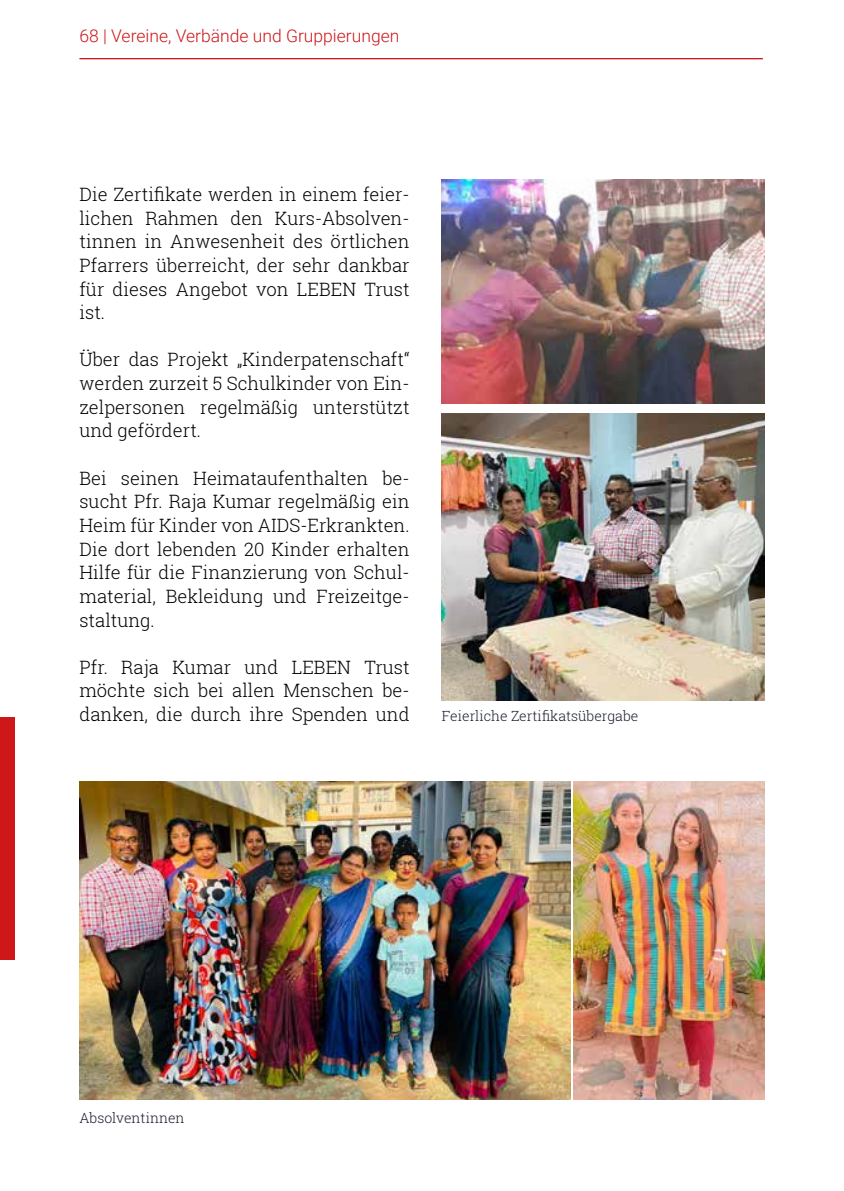
<style>
.page{position:relative;width:844px;height:1191px;background:#fff}
.page>*{position:absolute;margin:0;border:0;box-sizing:border-box;transform-origin:0 0}
.t1{font:18.9px "Verdana";color:#000}
.t2{font:300 18.38px/23.6px "Roboto Slab";color:#000;text-align:justify}
.t3{font:300 17.5px "Roboto";color:#cd1719}
.t4{font:300 14px "Roboto Slab";color:#191e2e}
</style>
<div class="page">
<hr style="left:79px;top:58px;width:683px;height:1px;background:#cd1719">
<div style="left:0;top:716px;width:15px;height:243px;background:#cd1719"></div>
<img style="left:79px;top:781px;width:491px;height:318px">
<img style="left:573px;top:781px;width:191px;height:318px">
<img style="left:441px;top:414px;width:323px;height:286px">
<img style="left:441px;top:179px;width:323px;height:224px">
<p class="t3" style="left:79px;top:24px;width:321px">68 | Vereine, Verbände und Gruppierungen</p>
<p class="t2" style="left:79px;top:182px;width:331px">Die Zertifikate werden in einem feier&shy;lichen Rahmen den Kurs-Absolven&shy;tinnen in Anwesenheit des örtlichen Pfarrers überreicht, der sehr dankbar für dieses Angebot von LEBEN Trust ist.</p>
<p class="t2" style="left:79px;top:347px;width:331px">Über das Projekt „Kinderpatenschaft“ werden zurzeit 5 Schulkinder von Ein&shy;zelpersonen regelmäßig unterstützt und gefördert.</p>
<p class="t2" style="left:79px;top:466px;width:331px">Bei seinen Heimataufenthalten be&shy;sucht Pfr. Raja Kumar regelmäßig ein Heim für Kinder von AIDS-Erkrankten.<br>Die dort lebenden 20 Kinder erhalten Hilfe für die Finanzierung von Schul&shy;material, Bekleidung und Freizeitge&shy;staltung.</p>
<p class="t2" style="left:79px;top:655px;width:331px">Pfr. Raja Kumar und LEBEN Trust möchte sich bei allen Menschen be&shy;danken, die durch ihre Spenden und</p>
<p class="t1" style="left:4px;top:703px;width:178px">der Näh-Werkstatt</p>
<p class="t4" style="left:441px;top:706px;width:198px">Feierliche Zertifikatsübergabe</p>
<p class="t4" style="left:79px;top:1108px;width:107px">Absolventinnen</p>
</div>
